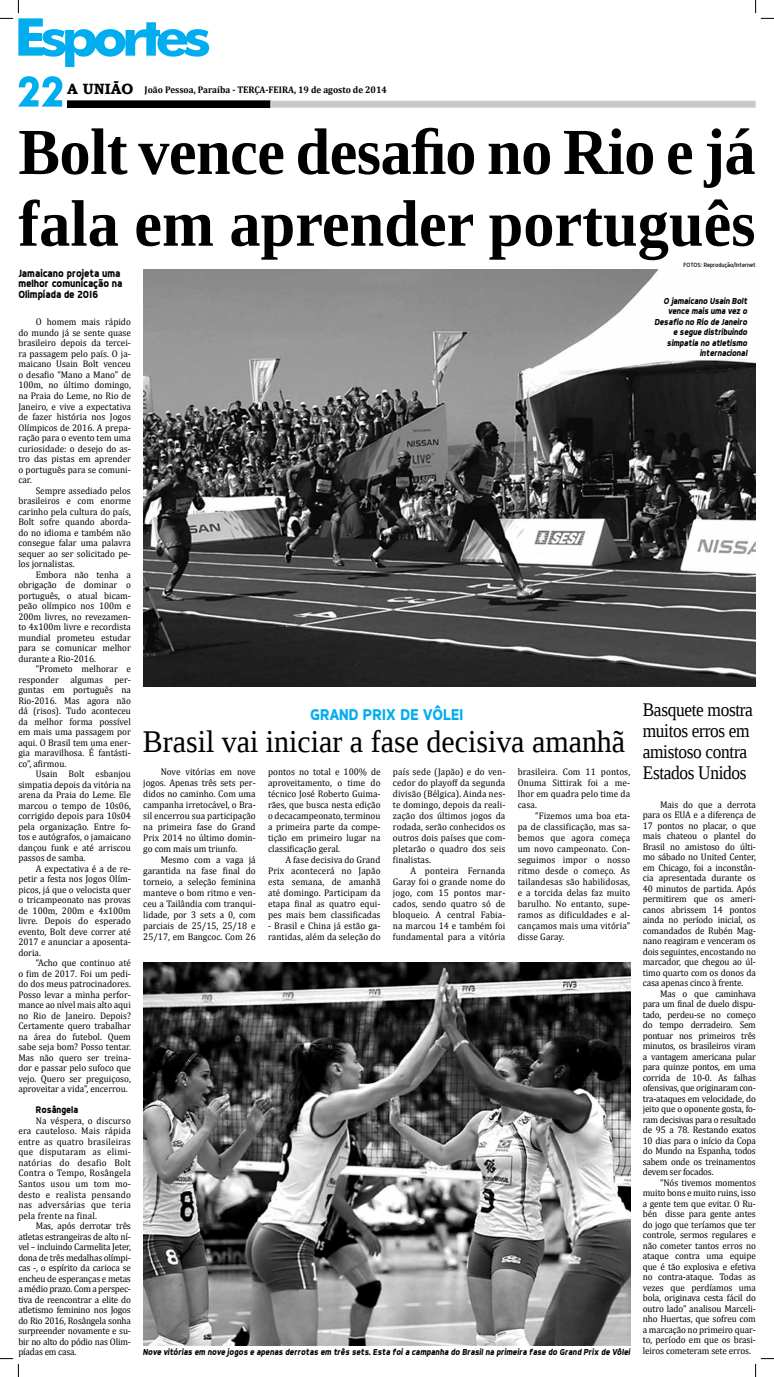
<style>
.page{position:relative;width:774px;height:1377px;background:#fff}
.page>*{position:absolute;margin:0;border:0;box-sizing:border-box;transform-origin:0 0}
.t1{font:700 65.62px/71.8px "Liberation Serif";color:#000;scale:.95 1}
.t2{font:31.5px "Liberation Serif";color:#000;scale:.95 1}
.t3{font:19.25px/21px "Liberation Serif";letter-spacing:-.02em;color:#000;scale:.9 1}
.t4{font:700 15.75px "Dyno";color:#00aeef}
.t5{font:700 10.5px/10.5px "Dyno";color:#000;scale:.95 1}
.t6{font:9.62px/10.5px "Cambria";color:#000;text-align:justify;scale:.95 1}
.t7{font:700 9.62px "Cambria";color:#000;scale:.95 1}
.t8{font:700 9.62px "Dyno";color:#000;scale:.95 1}
.t9{font:italic 700 8.75px/10.5px "Dyno";letter-spacing:-.01em;color:#000;text-align:right;scale:.95 1}
.t10{font:6.12px "Dyno";color:#000}
.s1{font-family:"Bookman Old Style";font-size:14.88px}
</style>
<div class="page">
<svg style="left:18px;top:76px;width:44px;height:31px"></svg>
<div style="left:67px;top:101px;width:203px;height:6px;background:#000"></div>
<div style="left:67px;top:100px;width:203px;height:8px;border:1px solid #000"></div>
<div style="left:271px;top:101px;width:484px;height:6px;background:#c7c8ca"></div>
<div style="left:270px;top:100px;width:485px;height:8px;border:1px solid #dcddde"></div>
<img style="left:143px;top:269px;width:612px;height:417px">
<img style="left:144px;top:962px;width:486px;height:382px">
<svg style="left:0;top:0;width:209px;height:67px"></svg>
<svg style="left:0;top:1358px;width:19px;height:18px"></svg>
<svg style="left:755px;top:0;width:18px;height:19px"></svg>
<svg style="left:755px;top:1358px;width:18px;height:18px"></svg>
<p class="t7" style="left:67px;top:83px;width:338px"><span class="s1">A UNIÃO</span> João Pessoa, Paraíba - TERÇA-FEIRA, 19 de agosto de 2014</p>
<h1 class="t1" style="left:18px;top:115px;width:777px">Bolt vence desafio no Rio e já fala em aprender português</h1>
<p class="t10" style="left:683px;top:261px;width:74px">FOTOS: Reprodução/Internet</p>
<p class="t5" style="left:18px;top:267px;width:111px">Jamaicano projeta uma melhor comunicação na<br>Olimpíada de 2016</p>
<p class="t6" style="left:18px;top:317px;width:120px;text-indent:17px">O homem mais rápido do mundo já se sente quase brasileiro depois da tercei&shy;ra passagem pelo país. O ja&shy;maicano Usain Bolt venceu o desafio “Mano a Mano” de 100m, no último domingo, na Praia do Leme, no Rio de Janeiro, e vive a expectativa de fazer história nos Jogos Olímpicos de 2016. A prepa&shy;ração para o evento tem uma curiosidade: o desejo do as&shy;tro das pistas em aprender o português para se comuni&shy;car.</p>
<p class="t6" style="left:18px;top:485px;width:120px;text-indent:17px">Sempre assediado pelos brasileiros e com enorme carinho pela cultura do país, Bolt sofre quando aborda&shy;do no idioma e também não consegue falar uma palavra sequer ao ser solicitado pe&shy;los jornalistas.</p>
<p class="t6" style="left:18px;top:569px;width:120px;text-indent:17px">Embora não tenha a obrigação de dominar o português, o atual bicam&shy;peão olímpico nos 100m e 200m livres, no revezamen&shy;to 4x100m livre e recordista mundial prometeu estudar para se comunicar melhor durante a Rio-2016.</p>
<p class="t6" style="left:18px;top:663px;width:120px;text-indent:17px">“Prometo melhorar e responder algumas per&shy;guntas em português na Rio-2016. Mas agora não dá (risos). Tudo aconteceu da melhor forma possível em mais uma passagem por aqui. O Brasil tem uma ener&shy;gia maravilhosa. É fantásti&shy;co”, afirmou.</p>
<p class="t6" style="left:18px;top:768px;width:120px;text-indent:17px">Usain Bolt esbanjou simpatia depois da vitória na arena da Praia do Leme. Ele marcou o tempo de 10s06, corrigido depois para 10s04 pela organização. Entre fo&shy;tos e autógrafos, o jamaicano dançou funk e até arriscou passos de samba.</p>
<p class="t6" style="left:18px;top:863px;width:120px;text-indent:17px">A expectativa é a de re&shy;petir a festa nos Jogos Olím&shy;picos, já que o velocista quer o tricampeonato nas provas de 100m, 200m e 4x100m livre. Depois do esperado evento, Bolt deve correr até 2017 e anunciar a aposenta&shy;doria.</p>
<p class="t6" style="left:18px;top:957px;width:120px;text-indent:17px">“Acho que continuo até o fim de 2017. Foi um pedi&shy;do dos meus patrocinadores.<br>Posso levar a minha perfor&shy;mance ao nível mais alto aqui no Rio de Janeiro. Depois?<br>Certamente quero trabalhar na área do futebol. Quem sabe seja bom? Posso tentar.<br>Mas não quero ser treina&shy;dor e passar pelo sufoco que vejo. Quero ser preguiçoso, aproveitar a vida”, encerrou.</p>
<p class="t8" style="left:36px;top:1104px;width:46px">Rosângela</p>
<p class="t6" style="left:18px;top:1115px;width:120px;text-indent:17px">Na véspera, o discurso era cauteloso. Mais rápida entre as quatro brasileiras que disputaram as elimi&shy;natórias do desafio Bolt Contra o Tempo, Rosângela Santos usou um tom mo&shy;desto e realista pensando nas adversárias que teria pela frente na final.</p>
<p class="t6" style="left:18px;top:1220px;width:120px;text-indent:17px">Mas, após derrotar três atletas estrangeiras de alto ní&shy;vel – incluindo Carmelita Jeter, dona de três medalhas olímpi&shy;cas -, o espírito da carioca se encheu de esperanças e metas a médio prazo. Com a perspec&shy;tiva de reencontrar a elite do atletismo feminino nos Jogos do Rio 2016, Rosângela sonha surpreender novamente e su&shy;bir no alto do pódio nas Olim&shy;píadas em casa.</p>
<p class="t9" style="left:654px;top:295px;width:99px">O jamaicano Usain Bolt vence mais uma vez o<br>Desafio no Rio de Janeiro e segue distribuindo simpatia no atletismo internacional</p>
<h3 class="t3" style="left:642px;top:698px;width:124px">Basquete mostra muitos erros em amistoso contra<br>Estados Unidos</h3>
<p class="t6" style="left:642px;top:798px;width:121px;text-indent:17px">Mais do que a derrota para os EUA e a diferença de 17 pontos no placar, o que mais chateou o plantel do Brasil no amistoso do últi&shy;mo sábado no United Center, em Chicago, foi a inconstân&shy;cia apresentada durante os 40 minutos de partida. Após permitirem que os ameri&shy;canos abrissem 14 pontos ainda no período inicial, os comandados de Rubén Mag&shy;nano reagiram e venceram os dois seguintes, encostando no marcador, que chegou ao úl&shy;timo quarto com os donos da casa apenas cinco à frente.</p>
<p class="t6" style="left:642px;top:987px;width:121px;text-indent:17px">Mas o que caminhava para um final de duelo dispu&shy;tado, perdeu-se no começo do tempo derradeiro. Sem pontuar nos primeiros três minutos, os brasileiros viram a vantagem americana pular para quinze pontos, em uma corrida de 10-0. As falhas ofensivas, que originaram con&shy;tra-ataques em velocidade, do jeito que o oponente gosta, fo&shy;ram decisivas para o resultado de 95 a 78. Restando exatos 10 dias para o início da Copa do Mundo na Espanha, todos sabem onde os treinamentos devem ser focados.</p>
<p class="t6" style="left:642px;top:1176px;width:121px;text-indent:17px">“Nós tivemos momentos muito bons e muito ruins, isso a gente tem que evitar. O Ru&shy;bén disse para gente antes do jogo que teríamos que ter controle, sermos regulares e não cometer tantos erros no ataque contra uma equipe que é tão explosiva e efetiva no contra-ataque. Todas as vezes que perdíamos uma bola, originava cesta fácil do outro lado” analisou Marceli&shy;nho Huertas, que sofreu com a marcação no primeiro quar&shy;to, período em que os brasi&shy;leiros cometeram sete erros.</p>
<h3 class="t4" style="left:310px;top:704px;width:155px">GRAND PRIX DE VÔLEI</h3>
<h2 class="t2" style="left:143px;top:721px;width:509px">Brasil vai iniciar a fase decisiva amanhã</h2>
<p class="t6" style="left:143px;top:766px;width:120px;line-height:10.9px;text-indent:17px">Nove vitórias em nove jogos. Apenas três sets per&shy;didos no caminho. Com uma campanha irretocável, o Bra&shy;sil encerrou sua participação na primeira fase do Grand Prix 2014 no último domin&shy;go com mais um triunfo.</p>
<p class="t6" style="left:143px;top:854px;width:120px;line-height:10.9px;text-indent:17px">Mesmo com a vaga já garantida na fase final do torneio, a seleção feminina manteve o bom ritmo e ven&shy;ceu a Tailândia com tranqui&shy;lidade, por 3 sets a 0, com parciais de 25/15, 25/18 e 25/17, em Bangcoc. Com 26</p>
<p class="t6" style="left:393px;top:766px;width:120px;line-height:10.9px">país sede (Japão) e do ven&shy;cedor do playoff da segunda divisão (Bélgica). Ainda nes&shy;te domingo, depois da reali&shy;zação dos últimos jogos da rodada, serão conhecidos os outros dois países que com&shy;pletarão o quadro dos seis finalistas.</p>
<p class="t6" style="left:393px;top:865px;width:120px;line-height:10.9px;text-indent:17px">A ponteira Fernanda Garay foi o grande nome do jogo, com 15 pontos mar&shy;cados, sendo quatro só de bloqueio. A central Fabia&shy;na marcou 14 e também foi fundamental para a vitória</p>
<p class="t6" style="left:268px;top:766px;width:120px;line-height:10.9px">pontos no total e 100% de aproveitamento, o time do técnico José Roberto Guima&shy;rães, que busca nesta edição o decacampeonato, terminou a primeira parte da compe&shy;tição em primeiro lugar na classificação geral.</p>
<p class="t6" style="left:268px;top:854px;width:120px;line-height:10.9px;text-indent:17px">A fase decisiva do Grand Prix acontecerá no Japão esta semana, de amanhã até domingo. Participam da etapa final as quatro equi&shy;pes mais bem classificadas</p>
<p class="t6" style="left:268px;top:919px;width:120px;line-height:10.9px">- Brasil e China já estão ga&shy;rantidas, além da seleção do</p>
<p class="t6" style="left:517px;top:766px;width:120px;line-height:10.9px">brasileira. Com 11 pontos, Onuma Sittirak foi a me&shy;lhor em quadra pelo time da casa.</p>
<p class="t6" style="left:517px;top:810px;width:120px;line-height:10.9px;text-indent:17px">“Fizemos uma boa eta&shy;pa de classificação, mas sa&shy;bemos que agora começa um novo campeonato. Con&shy;seguimos impor o nosso ritmo desde o começo. As tailandesas são habilidosas, e a torcida delas faz muito barulho. No entanto, supe&shy;ramos as dificuldades e al&shy;cançamos mais uma vitória” disse Garay.</p>
<p class="t9" style="left:143px;top:1346px;width:514px">Nove vitórias em nove jogos e apenas derrotas em três sets. Esta foi a campanha do Brasil na primeira fase do Grand Prix de Vôlei</p>
</div>
